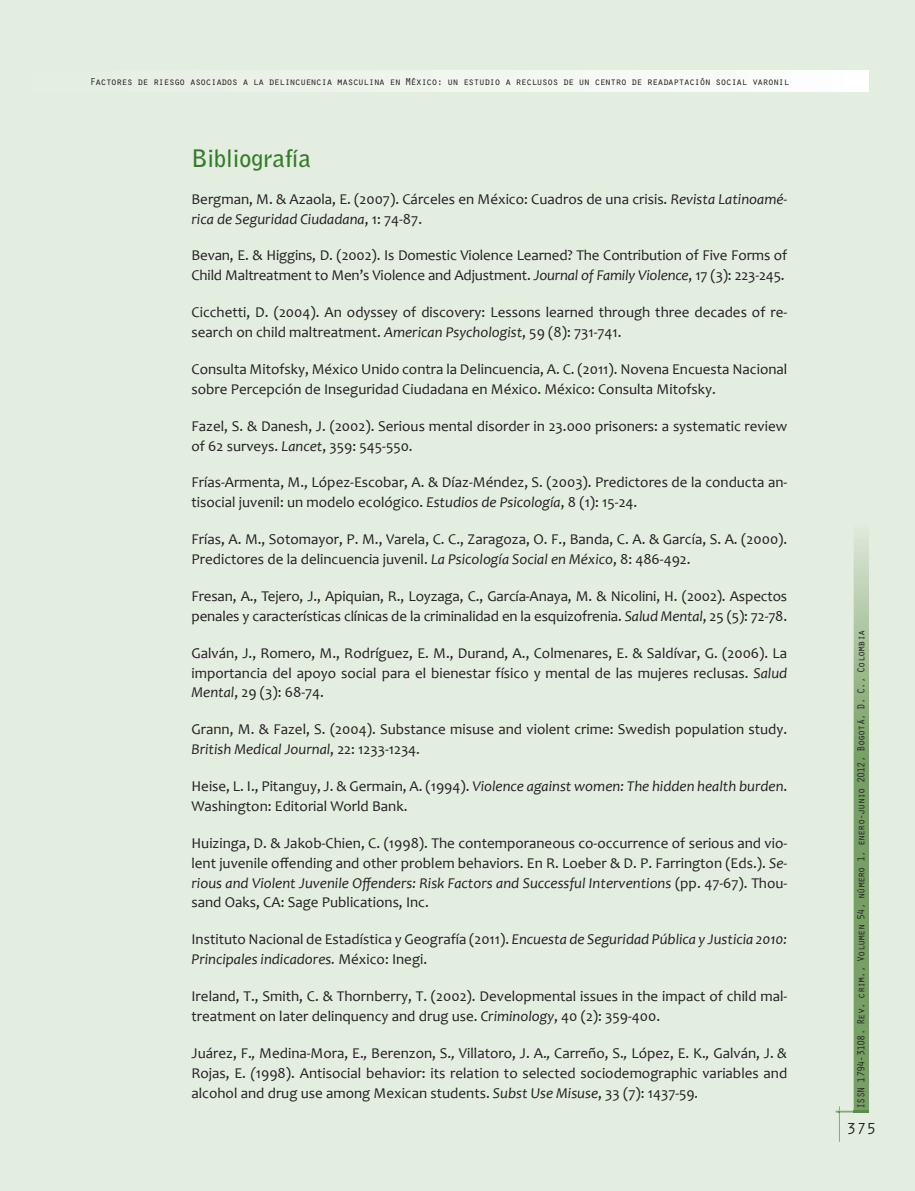
<style>
.page{position:relative;width:915px;height:1191px;background:#fff}
.page>*{position:absolute;margin:0;border:0;box-sizing:border-box;transform-origin:0 0}
.t1{font:700 24px "Bell Gothic Std";color:#357b2b}
.t2{font:16.5px "Orator Std";color:#231f20}
.t3{font:15px/19.8px "Candara";color:#231f20}
.t4{font:italic 15px/19.8px "Candara";color:#231f20}
.t5{font:10.5px "Orator Std";letter-spacing:-.1em;color:#231f20}
.s1{font-style:italic}
.s2{font-style:normal}
</style>
<div class="page">
<div style="left:0;top:0;width:914px;height:1191px;background:#e3ede0"></div>
<svg style="left:835px;top:536px;width:33px;height:605px"></svg>
<div style="left:0;top:71px;width:868px;height:20px;background:linear-gradient(to right,#e3ecdf,#fefffe)"></div>
<p class="t5" style="left:90px;top:74px;width:701px">Factores de riesgo asociados a la delincuencia masculina en México: un estudio a reclusos de un centro de readaptación social varonil</p>
<h1 class="t1" style="left:191px;top:144px;width:121px">Bibliografía</h1>
<p class="t3" style="left:191px;top:189px;width:597px">Bergman, M. &amp; Azaola, E. (2007). Cárceles en México: Cuadros de una crisis. <span class="s1">Revista Latinoamé&shy;rica de Seguridad Ciudadana</span>, 1: 74-87.</p>
<p class="t3" style="left:191px;top:245px;width:597px">Bevan, E. &amp; Higgins, D. (2002). Is Domestic Violence Learned? The Contribution of Five Forms of<br>Child Maltreatment to Men’s Violence and Adjustment. <span class="s1">Journal of Family Violence</span>, 17 (3): 223-245.</p>
<p class="t3" style="left:191px;top:302px;width:597px">Cicchetti, D. (2004). An odyssey of discovery: Lessons learned through three decades of re&shy;search on child maltreatment. <span class="s1">American Psychologist</span>, 59 (8): 731-741.</p>
<p class="t3" style="left:191px;top:359px;width:597px">Consulta Mitofsky, México Unido contra la Delincuencia, A. C. (2011). Novena Encuesta Nacional sobre Percepción de Inseguridad Ciudadana en México. México: Consulta Mitofsky.</p>
<p class="t3" style="left:191px;top:416px;width:597px">Fazel, S. &amp; Danesh, J. (2002). Serious mental disorder in 23.000 prisoners: a systematic review of 62 surveys. <span class="s1">Lancet</span>, 359: 545-550.</p>
<p class="t3" style="left:191px;top:472px;width:597px">Frías-Armenta, M., López-Escobar, A. &amp; Díaz-Méndez, S. (2003). Predictores de la conducta an&shy;tisocial juvenil: un modelo ecológico. <span class="s1">Estudios de Psicología</span>, 8 (1): 15-24.</p>
<p class="t3" style="left:191px;top:529px;width:597px">Frías, A. M., Sotomayor, P. M., Varela, C. C., Zaragoza, O. F., Banda, C. A. &amp; García, S. A. (2000).<br>Predictores de la delincuencia juvenil. <span class="s1">La Psicología Social en México</span>, 8: 486-492.</p>
<p class="t3" style="left:191px;top:586px;width:597px">Fresan, A., Tejero, J., Apiquian, R., Loyzaga, C., García-Anaya, M. &amp; Nicolini, H. (2002). Aspectos penales y características clínicas de la criminalidad en la esquizofrenia. <span class="s1">Salud Mental</span>, 25 (5): 72-78.</p>
<p class="t3" style="left:191px;top:643px;width:597px;text-align:justify">Galván, J., Romero, M., Rodríguez, E. M., Durand, A., Colmenares, E. &amp; Saldívar, G. (2006). La importancia del apoyo social para el bienestar físico y mental de las mujeres reclusas. <span class="s1">Salud Mental</span>, 29 (3): 68-74.</p>
<p class="t3" style="left:191px;top:719px;width:597px">Grann, M. &amp; Fazel, S. (2004). Substance misuse and violent crime: Swedish population study.<br><span class="s1">British Medical Journal</span>, 22: 1233-1234.</p>
<p class="t3" style="left:191px;top:776px;width:597px">Heise, L. I., Pitanguy, J. &amp; Germain, A. (1994). <span class="s1">Violence against women: The hidden health burden</span>.<br>Washington: Editorial World Bank.</p>
<p class="t3" style="left:191px;top:833px;width:597px;text-align:justify">Huizinga, D. &amp; Jakob-Chien, C. (1998). The contemporaneous co-occurrence of serious and vio&shy;lent juvenile offending and other problem behaviors. En R. Loeber &amp; D. P. Farrington (Eds.). <span class="s1">Se&shy;rious and Violent Juvenile Offenders: Risk Factors and Successful Interventions</span> (pp. 47-67). Thou&shy;sand Oaks, CA: Sage Publications, Inc.</p>
<p class="t4" style="left:191px;top:929px;width:597px"><span class="s2">Instituto Nacional de Estadística y Geografía (2011).</span> Encuesta de Seguridad Pública y Justicia 2010:<br>Principales indicadores. <span class="s2">México: Inegi.</span></p>
<p class="t3" style="left:191px;top:986px;width:597px">Ireland, T., Smith, C. &amp; Thornberry, T. (2002). Developmental issues in the impact of child mal&shy;treatment on later delinquency and drug use. <span class="s1">Criminology</span>, 40 (2): 359-400.</p>
<p class="t3" style="left:191px;top:1043px;width:597px;text-align:justify">Juárez, F.<span class="s1">,</span> Medina-Mora, E.<span class="s1">,</span> Berenzon, S.<span class="s1">,</span> Villatoro, J. A.<span class="s1">,</span> Carreño, S.<span class="s1">,</span> López, E. K.<span class="s1">,</span> Galván, J. <span class="s1">&amp; </span>Rojas, E. <span class="s1">(</span>1998). Antisocial behavior: its relation to selected sociodemographic variables and alcohol and drug use among Mexican students. <span class="s1">Subst Use Misuse</span>, 33 (7): 1437-59<span class="s1">.</span></p>
<p class="t5" style="left:853px;top:1108px;width:480px;rotate:-90deg">ISSN 1794-3108. Rev. crim., Volumen 54, número 1, enero-junio 2012, Bogotá, D. C., Colombia</p>
<p class="t2" style="left:846px;top:1117px;width:31px">375</p>
</div>
